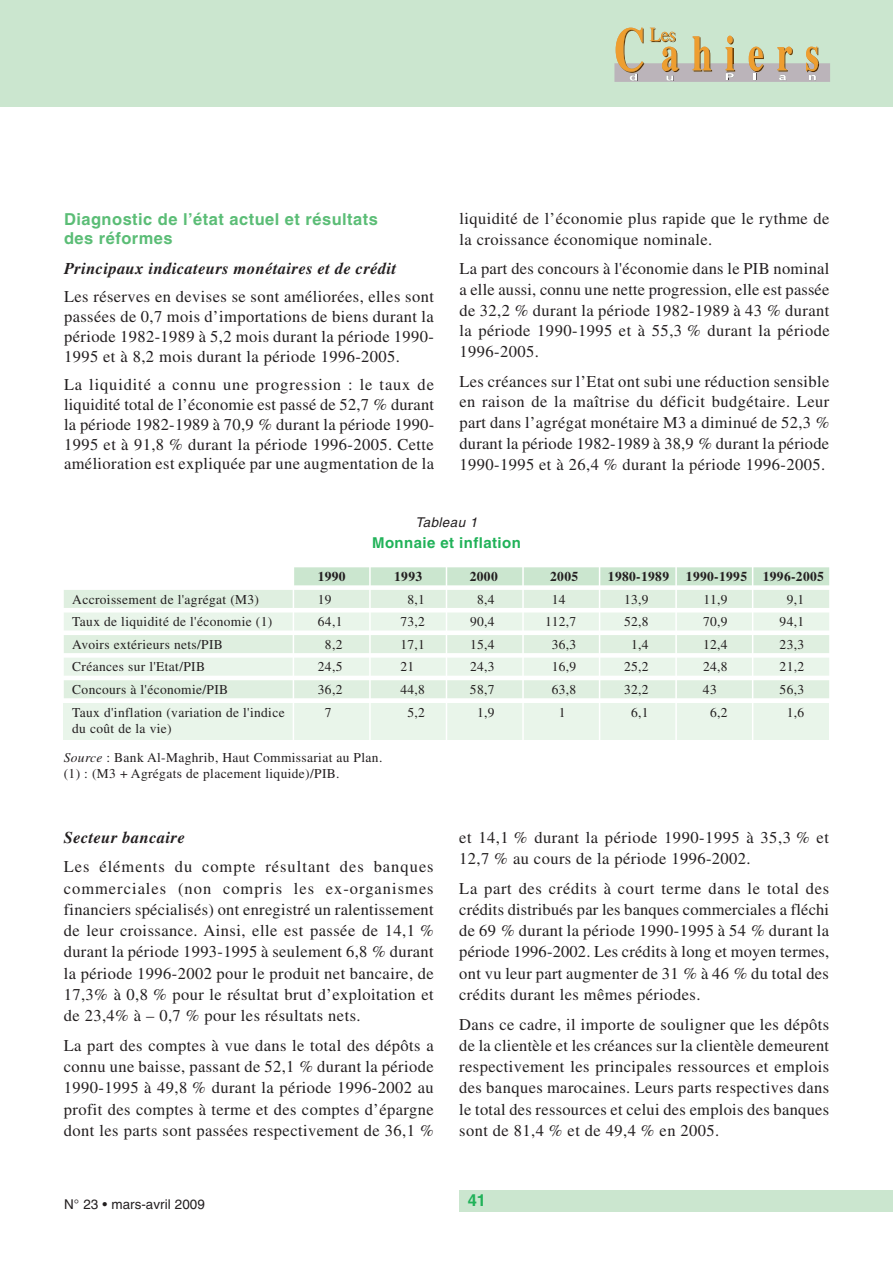
<style>
.page{position:relative;width:893px;height:1263px;background:#fff}
.page>*{position:absolute;margin:0;border:0;box-sizing:border-box;transform-origin:0 0}
.t1{font:16.5px/21.3px "Times";letter-spacing:.025em;color:#231f20;text-align:justify}
.t2{font:italic 700 16.5px "Times";letter-spacing:.025em;color:#231f20}
.t3{font:700 16.5px/19.8px "Helvetica";letter-spacing:.03em;color:#5bbd76}
.t4{font:700 16.5px "Helvetica";color:#21b259}
.t5{font:700 15px "Helvetica";letter-spacing:.03em;color:#21b259}
.t6{font:13.5px/16.2px "Times";letter-spacing:.025em;color:#231f20}
.t7{font:700 13.5px "Times";letter-spacing:.025em;color:#231f20}
.t8{font:13.5px "Helvetica";color:#231f20}
.t9{font:italic 13.5px "Helvetica";letter-spacing:.03em;color:#231f20}
.s1{font-style:italic}
</style>
<div class="page">
<div style="left:64px;top:703px;width:765px;height:37px;background:#e9f5ea"></div>
<div style="left:459px;top:1191px;width:434px;height:21px;background:#cbe6cf"></div>
<div style="left:0;top:0;width:893px;height:106px;background:#cbe6cf"></div>
<svg style="left:614px;top:28px;width:216px;height:54px"></svg>
<div style="left:293px;top:567px;width:536px;height:18px;background:#cbe6cf"></div>
<div style="left:64px;top:590px;width:765px;height:18px;background:#dfefe0"></div>
<div style="left:64px;top:612px;width:765px;height:18px;background:#e9f5ea"></div>
<div style="left:64px;top:635px;width:765px;height:18px;background:#dfefe0"></div>
<div style="left:64px;top:658px;width:765px;height:18px;background:#e9f5ea"></div>
<div style="left:64px;top:680px;width:765px;height:18px;background:#dfefe0"></div>
<hr style="left:293px;top:565px;width:1px;height:176px;background:#fff">
<hr style="left:369px;top:565px;width:2px;height:176px;background:#fff">
<hr style="left:446px;top:565px;width:1px;height:176px;background:#fff">
<hr style="left:522px;top:565px;width:2px;height:176px;background:#fff">
<hr style="left:599px;top:565px;width:1px;height:176px;background:#fff">
<hr style="left:675px;top:565px;width:2px;height:176px;background:#fff">
<hr style="left:752px;top:565px;width:1px;height:176px;background:#fff">
<p class="t3" style="left:64px;top:210px;width:315px">Diagnostic de l’état actuel et résultats des réformes</p>
<p class="t2" style="left:64px;top:263px;width:334px">Principaux indicateurs monétaires et de crédit</p>
<p class="t1" style="left:64px;top:289px;width:371px;line-height:19.8px">Les réserves en devises se sont améliorées, elles sont passées de 0,7 mois d’importations de biens durant la période 1982-1989 à 5,2 mois durant la période 1990- 1995 et à 8,2 mois durant la période 1996-2005.</p>
<p class="t1" style="left:64px;top:376px;width:372px;line-height:19.8px">La liquidité a connu une progression : le taux de liquidité total de l’économie est passé de 52,7 % durant la période 1982-1989 à 70,9 % durant la période 1990- 1995 et à 91,8 % durant la période 1996-2005. Cette amélioration est expliquée par une augmentation de la</p>
<p class="t1" style="left:459px;top:210px;width:371px;line-height:20.9px">liquidité de l’économie plus rapide que le rythme de la croissance économique nominale.</p>
<p class="t1" style="left:459px;top:260px;width:372px;line-height:20.9px">La part des concours à l'économie dans le PIB nominal a elle aussi, connu une nette progression, elle est passée de 32,2 % durant la période 1982-1989 à 43 % durant la période 1990-1995 et à 55,3 % durant la période 1996-2005.</p>
<p class="t1" style="left:459px;top:372px;width:372px;line-height:20.9px">Les créances sur l’Etat ont subi une réduction sensible en raison de la maîtrise du déficit budgétaire. Leur part dans l’agrégat monétaire M3 a diminué de 52,3 % durant la période 1982-1989 à 38,9 % durant la période 1990-1995 et à 26,4 % durant la période 1996-2005.</p>
<p class="t9" style="left:415px;top:517px;width:63px">Tableau 1</p>
<p class="t5" style="left:372px;top:537px;width:150px">Monnaie et inflation</p>
<p class="t7" style="left:318px;top:569px;width:29px">1990</p>
<p class="t7" style="left:394px;top:569px;width:29px">1993</p>
<p class="t7" style="left:470px;top:569px;width:29px">2000</p>
<p class="t7" style="left:550px;top:569px;width:29px">2005</p>
<p class="t7" style="left:608px;top:569px;width:217px">1980-1989 1990-1995 1996-2005</p>
<p class="t6" style="left:72px;top:592px;width:188px">Accroissement de l'agrégat (M3)</p>
<p class="t6" style="left:318px;top:592px;width:15px">19</p>
<p class="t6" style="left:407px;top:592px;width:19px">8,1</p>
<p class="t6" style="left:477px;top:592px;width:19px">8,4</p>
<p class="t6" style="left:552px;top:592px;width:15px">14</p>
<p class="t6" style="left:624px;top:592px;width:26px">13,9</p>
<p class="t6" style="left:703px;top:592px;width:26px">11,9</p>
<p class="t6" style="left:787px;top:592px;width:19px">9,1</p>
<p class="t6" style="left:72px;top:615px;width:202px">Taux de liquidité de l'économie (1)</p>
<p class="t6" style="left:318px;top:615px;width:26px">64,1</p>
<p class="t6" style="left:400px;top:615px;width:26px">73,2</p>
<p class="t6" style="left:470px;top:615px;width:26px">90,4</p>
<p class="t6" style="left:545px;top:615px;width:33px">112,7</p>
<p class="t6" style="left:624px;top:615px;width:26px">52,8</p>
<p class="t6" style="left:703px;top:615px;width:26px">70,9</p>
<p class="t6" style="left:780px;top:615px;width:26px">94,1</p>
<p class="t6" style="left:72px;top:637px;width:152px">Avoirs extérieurs nets/PIB</p>
<p class="t6" style="left:325px;top:637px;width:19px">8,2</p>
<p class="t6" style="left:400px;top:637px;width:26px">17,1</p>
<p class="t6" style="left:470px;top:637px;width:26px">15,4</p>
<p class="t6" style="left:552px;top:637px;width:26px">36,3</p>
<p class="t6" style="left:631px;top:637px;width:19px">1,4</p>
<p class="t6" style="left:703px;top:637px;width:26px">12,4</p>
<p class="t6" style="left:780px;top:637px;width:26px">23,3</p>
<p class="t6" style="left:72px;top:660px;width:134px">Créances sur l'Etat/PIB</p>
<p class="t6" style="left:318px;top:660px;width:26px">24,5</p>
<p class="t6" style="left:400px;top:660px;width:15px">21</p>
<p class="t6" style="left:470px;top:660px;width:26px">24,3</p>
<p class="t6" style="left:552px;top:660px;width:26px">16,9</p>
<p class="t6" style="left:624px;top:660px;width:26px">25,2</p>
<p class="t6" style="left:703px;top:660px;width:26px">24,8</p>
<p class="t6" style="left:780px;top:660px;width:26px">21,2</p>
<p class="t6" style="left:72px;top:683px;width:157px">Concours à l'économie/PIB</p>
<p class="t6" style="left:318px;top:683px;width:26px">36,2</p>
<p class="t6" style="left:400px;top:683px;width:26px">44,8</p>
<p class="t6" style="left:470px;top:683px;width:26px">58,7</p>
<p class="t6" style="left:552px;top:683px;width:26px">63,8</p>
<p class="t6" style="left:624px;top:683px;width:26px">32,2</p>
<p class="t6" style="left:703px;top:683px;width:15px">43</p>
<p class="t6" style="left:780px;top:683px;width:26px">56,3</p>
<p class="t6" style="left:72px;top:705px;width:214px">Taux d'inflation (variation de l'indice</p>
<p class="t6" style="left:325px;top:705px;width:8px">7</p>
<p class="t6" style="left:407px;top:705px;width:19px">5,2</p>
<p class="t6" style="left:477px;top:705px;width:19px">1,9</p>
<p class="t6" style="left:559px;top:705px;width:8px">1</p>
<p class="t6" style="left:631px;top:705px;width:19px">6,1</p>
<p class="t6" style="left:710px;top:705px;width:19px">6,2</p>
<p class="t6" style="left:787px;top:705px;width:19px">1,6</p>
<p class="t6" style="left:72px;top:721px;width:101px">du coût de la vie)</p>
<p class="t6" style="left:64px;top:750px;width:320px"><span class="s1">Source</span> : Bank Al-Maghrib, Haut Commissariat au Plan. (1) : (M3 + Agrégats de placement liquide)/PIB.</p>
<p class="t2" style="left:64px;top:831px;width:123px">Secteur bancaire</p>
<p class="t1" style="left:64px;top:858px;width:371px">Les éléments du compte résultant des banques commerciales (non compris les ex-organismes financiers spécialisés) ont enregistré un ralentissement de leur croissance. Ainsi, elle est passée de 14,1 % durant la période 1993-1995 à seulement 6,8 % durant la période 1996-2002 pour le produit net bancaire, de 17,3% à 0,8 % pour le résultat brut d’exploitation et de 23,4% à – 0,7 % pour les résultats nets.</p>
<p class="t1" style="left:64px;top:1036px;width:371px">La part des comptes à vue dans le total des dépôts a connu une baisse, passant de 52,1 % durant la période 1990-1995 à 49,8 % durant la période 1996-2002 au profit des comptes à terme et des comptes d’épargne dont les parts sont passées respectivement de 36,1 %</p>
<p class="t1" style="left:459px;top:828px;width:371px">et 14,1 % durant la période 1990-1995 à 35,3 % et<br>12,7 % au cours de la période 1996-2002.</p>
<p class="t1" style="left:459px;top:879px;width:372px">La part des crédits à court terme dans le total des crédits distribués par les banques commerciales a fléchi de 69 % durant la période 1990-1995 à 54 % durant la période 1996-2002. Les crédits à long et moyen termes, ont vu leur part augmenter de 31 % à 46 % du total des crédits durant les mêmes périodes.</p>
<p class="t1" style="left:459px;top:1015px;width:371px">Dans ce cadre, il importe de souligner que les dépôts de la clientèle et les créances sur la clientèle demeurent respectivement les principales ressources et emplois des banques marocaines. Leurs parts respectives dans le total des ressources et celui des emplois des banques sont de 81,4 % et de 49,4 % en 2005.</p>
<p class="t8" style="left:64px;top:1199px;width:142px">N° 23 • mars-avril 2009</p>
<p class="t4" style="left:468px;top:1193px;width:20px">41</p>
</div>
